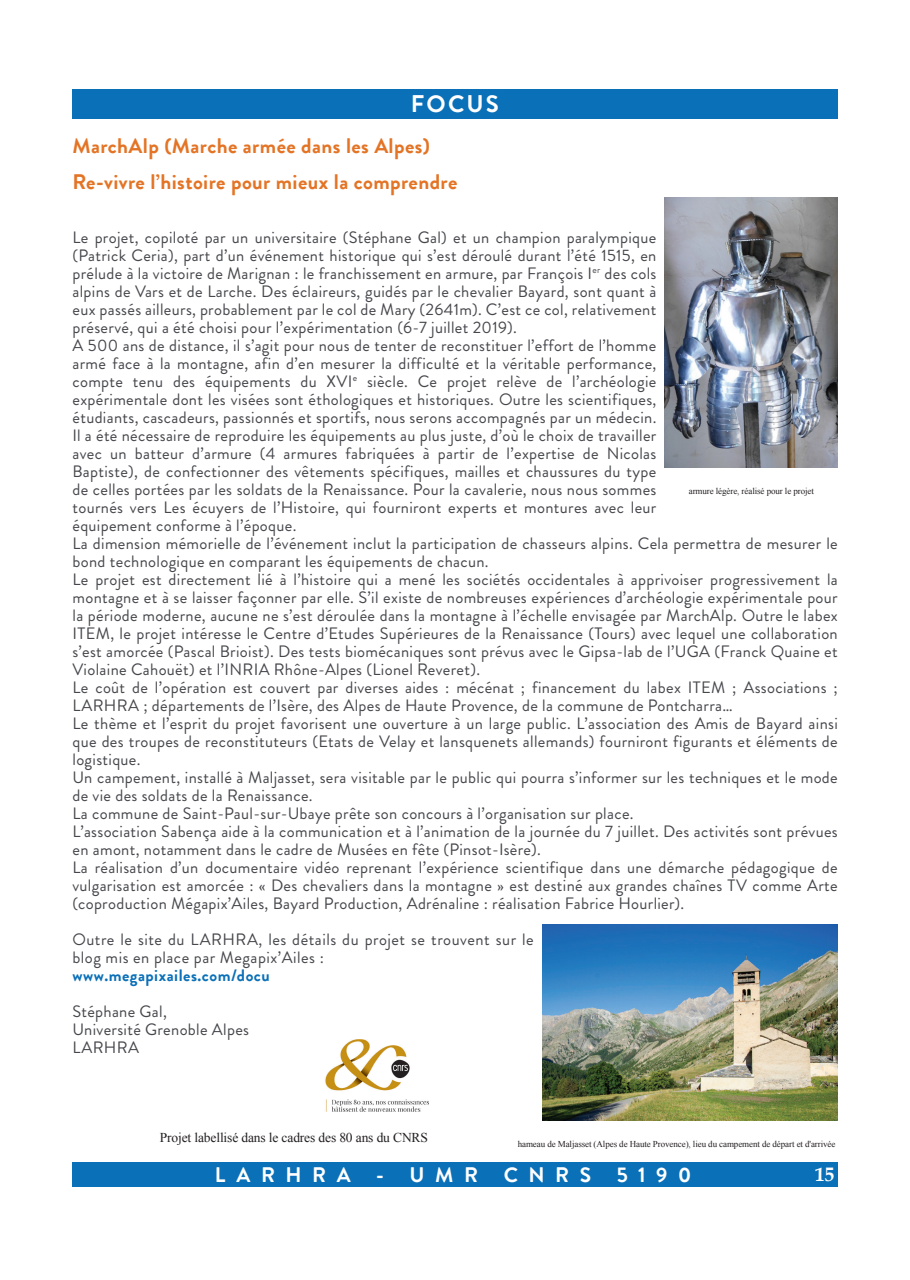
<style>
.page{position:relative;width:910px;height:1280px;background:#fff}
.page>*{position:absolute;margin:0;border:0;box-sizing:border-box;transform-origin:0 0}
.t1{font:700 24px "Brandon Grotesque";letter-spacing:.09em;color:#fff}
.t2{font:700 21px/36px "Brandon Grotesque";letter-spacing:.02em;color:#e47425}
.t3{font:700 21px "Brandon Grotesque";letter-spacing:.5em;color:#fff}
.t4{font:700 19.5px "Book Antiqua";color:#fff}
.t5{font:16.5px/18px "Brandon Grotesque";letter-spacing:.02em;color:#46474c}
.t6{font:700 16.5px "Brandon Grotesque";letter-spacing:.03em;color:#0a70b8}
.t7{font:13.5px "Times New Roman";letter-spacing:-.01em;color:#231f20}
.t8{font:9px "Times New Roman";letter-spacing:-.01em;color:#231f20}
</style>
<div class="page">
<div style="left:73px;top:1162px;width:765px;height:24px;background:#0a70b8"></div>
<div style="left:72px;top:89px;width:766px;height:30px;background:#0a70b8"></div>
<img style="left:665px;top:198px;width:173px;height:270px">
<img style="left:542px;top:924px;width:295px;height:196px">
<img style="left:325px;top:1039px;width:103px;height:73px">
<h1 class="t1" style="left:411px;top:87px;width:90px">FOCUS</h1>
<p class="t2" style="left:72px;top:128px;width:386px">MarchAlp (Marche armée dans les Alpes)<br>Re-vivre l’histoire pour mieux la comprendre</p>
<p class="t5" style="left:72px;top:228px;width:767px">Le projet, copiloté par un universitaire (Stéphane Gal) et un champion paralympique<br>(Patrick Ceria), part d’un événement historique qui s’est déroulé durant l’été 1515, en<br>prélude à la victoire de Marignan : le franchissement en armure, par François I<sup>er</sup> des cols<br>alpins de Vars et de Larche. Des éclaireurs, guidés par le chevalier Bayard, sont quant à<br>eux passés ailleurs, probablement par le col de Mary (2641m). C’est ce col, relativement<br>préservé, qui a été choisi pour l’expérimentation (6-7 juillet 2019).<br>A 500 ans de distance, il s’agit pour nous de tenter de reconstituer l’effort de l’homme<br>armé face à la montagne, afin d’en mesurer la difficulté et la véritable performance,<br>compte tenu des équipements du XVI<sup>e</sup> siècle. Ce projet relève de l’archéologie<br>expérimentale dont les visées sont éthologiques et historiques. Outre les scientifiques,<br>étudiants, cascadeurs, passionnés et sportifs, nous serons accompagnés par un médecin.<br>Il a été nécessaire de reproduire les équipements au plus juste, d’où le choix de travailler<br>avec un batteur d’armure (4 armures fabriquées à partir de l’expertise de Nicolas<br>Baptiste), de confectionner des vêtements spécifiques, mailles et chaussures du type<br>de celles portées par les soldats de la Renaissance. Pour la cavalerie, nous nous sommes<br>tournés vers Les écuyers de l’Histoire, qui fourniront experts et montures avec leur<br>équipement conforme à l’époque.<br>La dimension mémorielle de l’événement inclut la participation de chasseurs alpins. Cela permettra de mesurer le bond technologique en comparant les équipements de chacun.<br>Le projet est directement lié à l’histoire qui a mené les sociétés occidentales à apprivoiser progressivement la montagne et à se laisser façonner par elle. S’il existe de nombreuses expériences d’archéologie expérimentale pour la période moderne, aucune ne s’est déroulée dans la montagne à l’échelle envisagée par MarchAlp. Outre le labex ITEM, le projet intéresse le Centre d’Etudes Supérieures de la Renaissance (Tours) avec lequel une collaboration s’est amorcée (Pascal Brioist). Des tests biomécaniques sont prévus avec le Gipsa-lab de l’UGA (Franck Quaine et Violaine Cahouët) et l’INRIA Rhône-Alpes (Lionel Reveret).<br>Le coût de l’opération est couvert par diverses aides : mécénat ; financement du labex ITEM ; Associations ; LARHRA ; départements de l’Isère, des Alpes de Haute Provence, de la commune de Pontcharra…<br>Le thème et l’esprit du projet favorisent une ouverture à un large public. L’association des Amis de Bayard ainsi que des troupes de reconstituteurs (Etats de Velay et lansquenets allemands) fourniront figurants et éléments de logistique.<br>Un campement, installé à Maljasset, sera visitable par le public qui pourra s’informer sur les techniques et le mode de vie des soldats de la Renaissance.<br>La commune de Saint-Paul-sur-Ubaye prête son concours à l’organisation sur place.<br>L’association Sabença aide à la communication et à l’animation de la journée du 7 juillet. Des activités sont prévues en amont, notamment dans le cadre de Musées en fête (Pinsot-Isère).<br>La réalisation d’un documentaire vidéo reprenant l’expérience scientifique dans une démarche pédagogique de vulgarisation est amorcée : « Des chevaliers dans la montagne » est destiné aux grandes chaînes TV comme Arte (coproduction Mégapix’Ailes, Bayard Production, Adrénaline : réalisation Fabrice Hourlier).</p>
<p class="t5" style="left:72px;top:930px;width:463px">Outre le site du LARHRA, les détails du projet se trouvent sur le blog mis en place par Megapix’Ailes :</p>
<p class="t6" style="left:72px;top:963px;width:199px">www.megapixailes.com/docu</p>
<p class="t5" style="left:72px;top:1002px;width:178px">Stéphane Gal,<br>Université Grenoble Alpes<br>LARHRA</p>
<p class="t8" style="left:689px;top:485px;width:127px">armure légère, réalisé pour le projet</p>
<p class="t7" style="left:160px;top:1129px;width:270px">Projet labellisé dans le cadres des 80 ans du CNRS</p>
<p class="t8" style="left:518px;top:1138px;width:319px">hameau de Maljasset (Alpes de Haute Provence), lieu du campement de départ et d'arrivée</p>
<p class="t3" style="left:215px;top:1159px;width:478px">LARHRA - UMR CNRS 5190</p>
<p class="t4" style="left:815px;top:1161px;width:21px">135</p>
</div>
